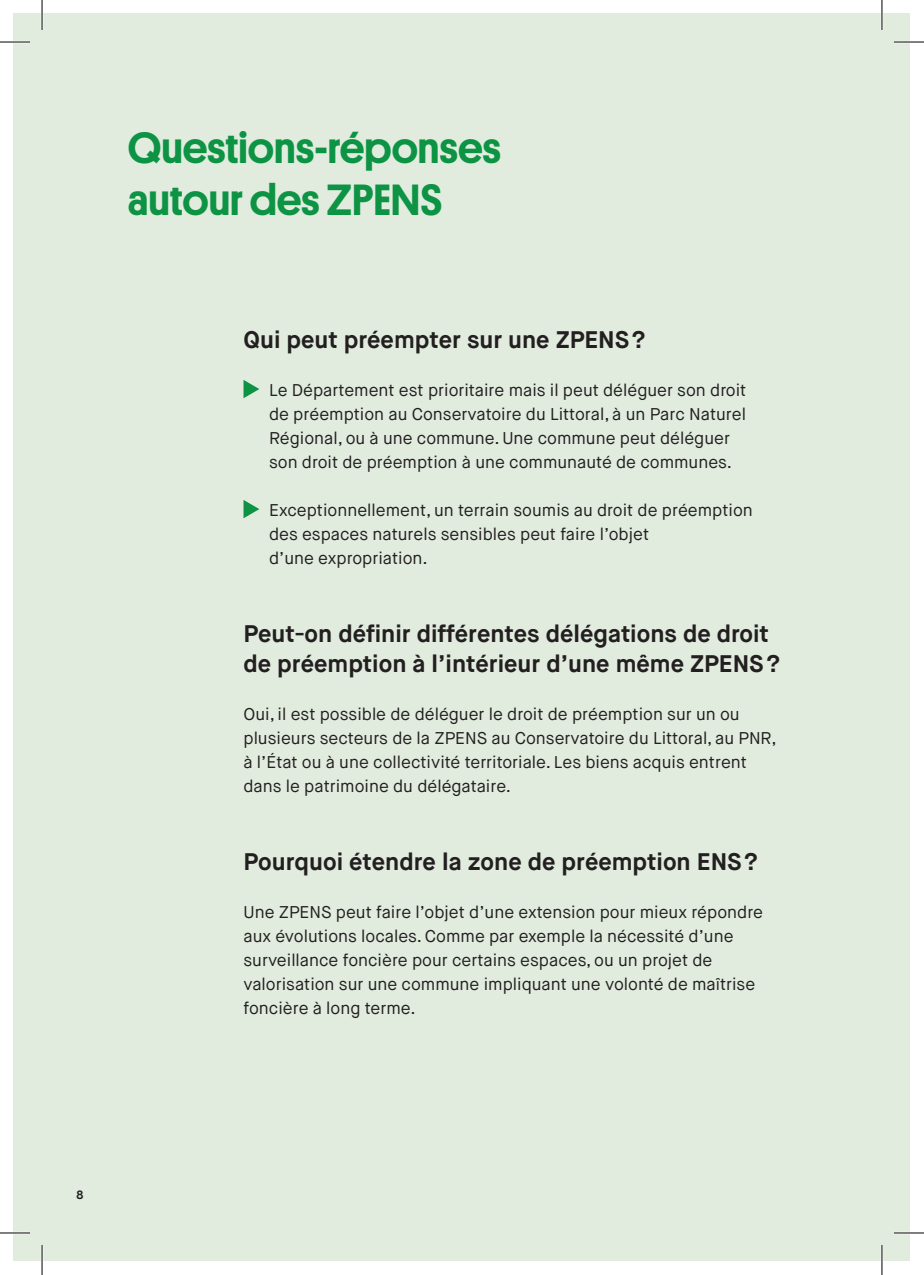
<style>
.page{position:relative;width:924px;height:1275px;background:#fff}
.page>*{position:absolute;margin:0;border:0;box-sizing:border-box;transform-origin:0 0}
.t1{font:500 44px/52px "Platform";color:#0d9344}
.t2{font:700 24px/30px "Maison Neue";color:#231f20}
.t3{font:17px/24px "Maison Neue";color:#231f20}
.t4{font:700 12px "Maison Neue";color:#231f20}
</style>
<div class="page">
<div style="left:14px;top:14px;width:895px;height:1247px;background:#e1ecdf"></div>
<svg style="left:243px;top:380px;width:16px;height:18px"></svg>
<svg style="left:243px;top:500px;width:16px;height:18px"></svg>
<hr style="left:0;top:41px;width:30px;height:2px;background:#fff">
<hr style="left:893px;top:41px;width:30px;height:2px;background:#fff">
<hr style="left:0;top:1231px;width:30px;height:3px;background:#fff">
<hr style="left:893px;top:1231px;width:30px;height:3px;background:#fff">
<hr style="left:41px;top:0;width:2px;height:30px;background:#fff">
<hr style="left:41px;top:1245px;width:2px;height:30px;background:#fff">
<hr style="left:880px;top:0;width:2px;height:30px;background:#fff">
<hr style="left:880px;top:1245px;width:2px;height:30px;background:#fff">
<hr style="left:0;top:42px;width:30px;height:1px;background:#000">
<hr style="left:893px;top:42px;width:30px;height:1px;background:#000">
<hr style="left:0;top:1232px;width:30px;height:1px;background:#000">
<hr style="left:893px;top:1232px;width:30px;height:1px;background:#000">
<hr style="left:42px;top:0;width:1px;height:30px;background:#000">
<hr style="left:42px;top:1245px;width:1px;height:30px;background:#000">
<hr style="left:881px;top:0;width:1px;height:30px;background:#000">
<hr style="left:881px;top:1245px;width:1px;height:30px;background:#000">
<h1 class="t1" style="left:128px;top:119px;width:374px">Questions-réponses autour des ZPENS</h1>
<h2 class="t2" style="left:243px;top:325px;width:403px">Qui peut préempter sur une ZPENS?</h2>
<p class="t3" style="left:269px;top:378px;width:478px">Le Département est prioritaire mais il peut déléguer son droit de préemption au Conservatoire du Littoral, à un Parc Naturel Régional, ou à une commune. Une commune peut déléguer son droit de préemption à une communauté de communes.</p>
<p class="t3" style="left:269px;top:498px;width:485px">Exceptionnellement, un terrain soumis au droit de préemption des espaces naturels sensibles peut faire l’objet<br>d’une expropriation.</p>
<h2 class="t2" style="left:243px;top:619px;width:537px">Peut-on définir différentes délégations de droit de préemption à l’intérieur d’une même ZPENS?</h2>
<p class="t3" style="left:243px;top:702px;width:534px">Oui, il est possible de déléguer le droit de préemption sur un ou plusieurs secteurs de la ZPENS au Conservatoire du Littoral, au PNR, à l’État ou à une collectivité territoriale. Les biens acquis entrent dans le patrimoine du délégataire.</p>
<h2 class="t2" style="left:243px;top:847px;width:515px">Pourquoi étendre la zone de préemption ENS?</h2>
<p class="t3" style="left:243px;top:900px;width:521px">Une ZPENS peut faire l’objet d’une extension pour mieux répondre aux évolutions locales. Comme par exemple la nécessité d’une surveillance foncière pour certains espaces, ou un projet de valorisation sur une commune impliquant une volonté de maîtrise foncière à long terme.</p>
<p class="t4" style="left:77px;top:1187px;width:8px">8</p>
</div>
